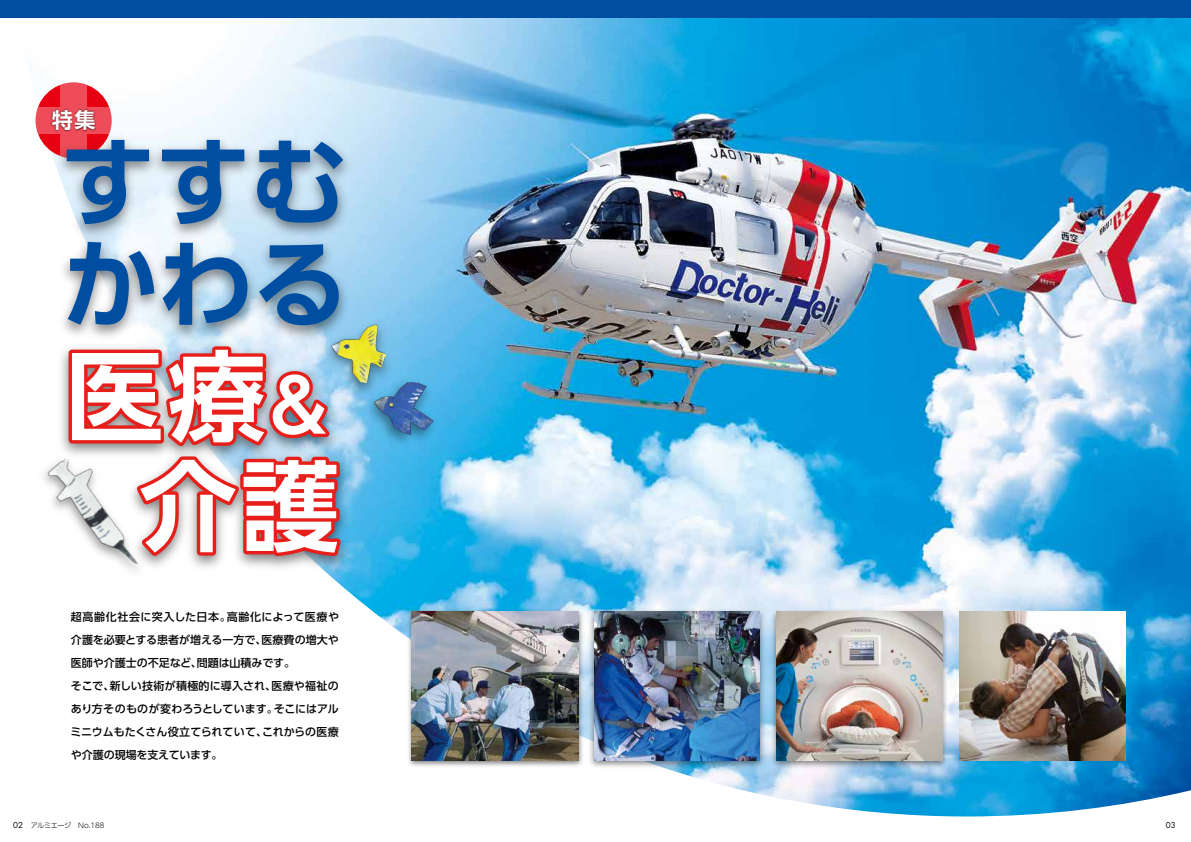
<style>
.page{position:relative;width:1191px;height:842px;background:#fff}
.page>*{position:absolute;margin:0;border:0;box-sizing:border-box;transform-origin:0 0}
.t1{font:700 96.7px/101.9px "UD Shin Go Pro De";letter-spacing:-.015em;color:#004ea2}
.t2{font:700 21.1px "UD Shin Go Pro De";color:#fff}
.t3{font:500 11px/23px "UD Shin Go Pro";color:#000}
.t4{font:8px "Futura";color:#000}
.t5{font:300 7px "UD Shin Go Pro";letter-spacing:-.025em;color:#000}
.s1{font-family:"Futura";font-weight:400;font-size:8px}
</style>
<div class="page">
<img style="left:15px;top:17px;width:1176px;height:799px">
<div style="left:0;top:0;width:1191px;height:17px;background:#004ea2"></div>
<img style="left:773px;top:603px;width:216px;height:172px">
<img style="left:776px;top:611px;width:166px;height:149px">
<img style="left:353px;top:602px;width:240px;height:183px">
<img style="left:411px;top:611px;width:125px;height:149px">
<img style="left:536px;top:601px;width:237px;height:182px">
<img style="left:594px;top:611px;width:166px;height:149px">
<img style="left:959px;top:611px;width:166px;height:149px">
<div style="left:36px;top:82px;width:76px;height:76px;background:#e60012;border-radius:50%"></div>
<div style="left:60px;top:82px;width:27px;height:76px;background:#ed4c58"></div>
<div style="left:36px;top:107px;width:76px;height:27px;background:#ed4c58"></div>
<img style="left:51px;top:108px;width:45px;height:15px">
<img style="left:45px;top:123px;width:317px;height:357px">
<img style="left:15px;top:428px;width:159px;height:179px">
<img style="left:25px;top:454px;width:28px;height:110px">
<img style="left:53px;top:336px;width:303px;height:241px">
<svg style="left:65px;top:343px;width:281px;height:218px"></svg>
<img style="left:336px;top:351px;width:131px;height:125px">
<img style="left:375px;top:383px;width:59px;height:52px">
<img style="left:296px;top:293px;width:124px;height:131px">
<img style="left:332px;top:325px;width:53px;height:58px">
<h2 class="t2" style="left:52px;top:103px;width:45px">特集</h2>
<h1 class="t1" style="left:60px;top:128px;width:291px">すすむかわる</h1>
<p class="t3" style="left:71px;top:605px;width:270px">超高齢化社会に突入した日本。高齢化によって医療や介護を必要とする患者が増える一方で、医療費の増大や医師や介護士の不足など、問題は山積みです。<br>そこで、新しい技術が積極的に導入され、医療や福祉のあり方そのものが変わろうとしています。そこにはアルミニウムもたくさん役立てられていて、これからの医療や介護の現場を支えています。</p>
<p class="t5" style="left:13px;top:819px;width:93px"><span class="s1">02</span> アルミエージ　No.188</p>
<p class="t4" style="left:1165px;top:819px;width:11px">03</p>
</div>
